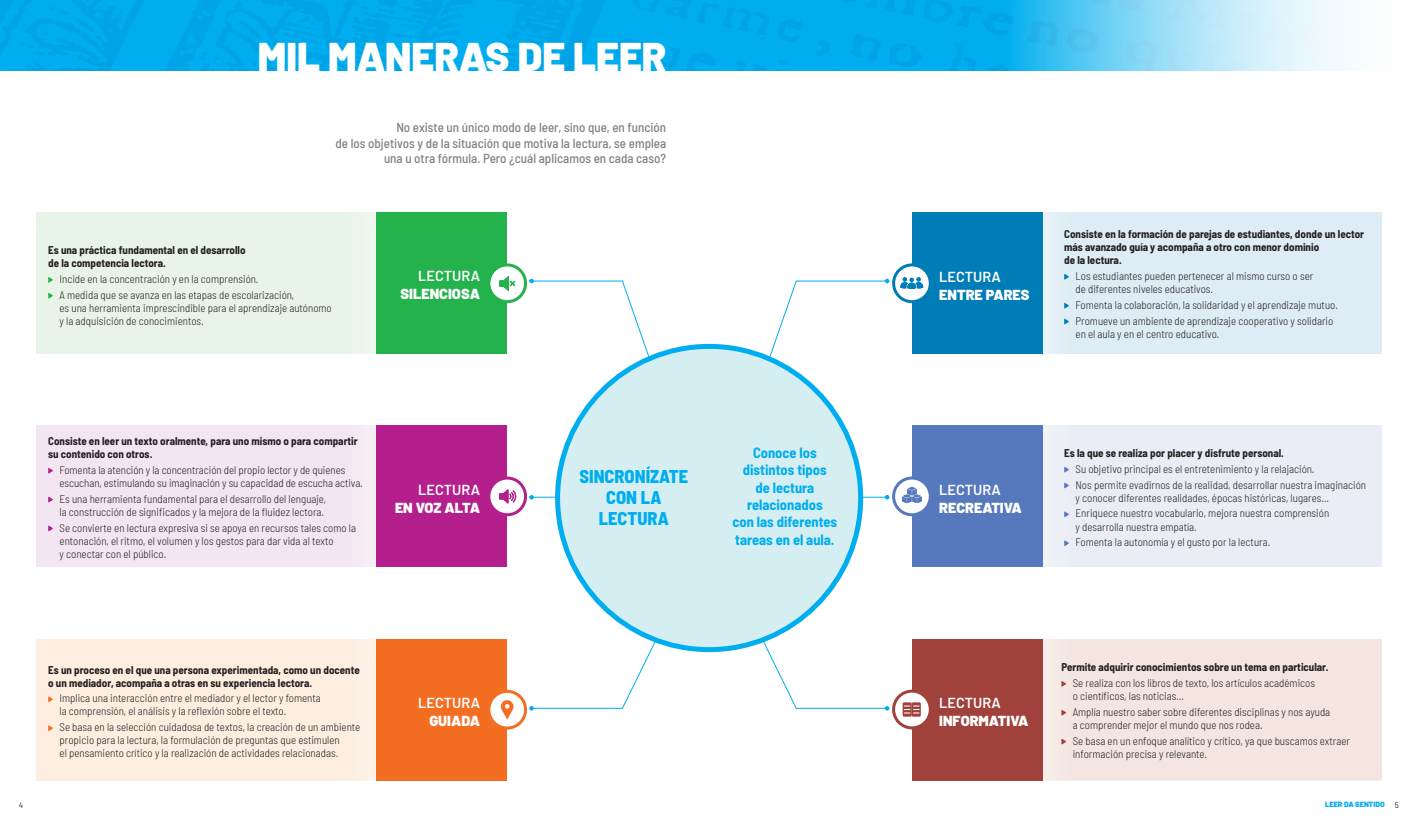
<style>
.page{position:relative;width:1418px;height:823px;background:#fff}
.page>*{position:absolute;margin:0;border:0;box-sizing:border-box;transform-origin:0 0}
._00_Cabecera_Título{font:900 40px "Barlow";color:#fff}
._00_Cabecera_Párrafos_Subtítulo{font:800 semi-condensed 18.4px/21.1px "Barlow";color:#00aeef;text-align:center}
._00_Cabecera_Párrafos_Subtítulo-2{font:700 semi-condensed 14.5px/17.4px "Barlow";color:#00aeef;text-align:center}
._04_Presentación_Subtítulos_Chicos{font:900 14.5px "Barlow";color:#fff}
._04_Presentación_Subtítulos_Chicos_1{font:600 14.5px "Barlow";color:#fff}
._04_Presentación_Subtítulos_Chicos-2{font:900 14.5px "Barlow";letter-spacing:-.02em;color:#fff}
._00_Cabecera_Párrafo_Principal{font:500 semi-condensed 13px/15.6px "Barlow";color:#808285;text-align:right}
._02_Cuadros_texto{font:300 semi-condensed 11px/13px "Barlow";color:#231f20}
._02_Cuadros_Principal{font:700 semi-condensed 11px/13px "Barlow";color:#231f20}
.t1{font:8px "Barlow";color:#231f20}
.t2{font:900 7.5px "Barlow";color:#00aeef}
</style>
<div class="page">
<img style="left:0;top:0;width:1344px;height:71px">
<div style="left:36px;top:638px;width:451px;height:142px;background:#feeee0"></div>
<svg style="left:48px;top:696px;width:5px;height:6px"></svg>
<svg style="left:48px;top:725px;width:5px;height:5px"></svg>
<div style="left:36px;top:425px;width:451px;height:142px;background:#f4e6f0"></div>
<svg style="left:48px;top:468px;width:5px;height:5px"></svg>
<svg style="left:48px;top:496px;width:5px;height:6px"></svg>
<svg style="left:48px;top:525px;width:5px;height:6px"></svg>
<div style="left:930px;top:638px;width:451px;height:141px;background:#f4e5e0"></div>
<div style="left:36px;top:212px;width:451px;height:142px;background:#e9f4e8"></div>
<svg style="left:1061px;top:681px;width:5px;height:5px"></svg>
<svg style="left:1061px;top:710px;width:5px;height:5px"></svg>
<svg style="left:1061px;top:739px;width:5px;height:5px"></svg>
<svg style="left:48px;top:277px;width:5px;height:6px"></svg>
<svg style="left:48px;top:292px;width:5px;height:6px"></svg>
<div style="left:930px;top:425px;width:451px;height:142px;background:#eaedf6"></div>
<div style="left:930px;top:212px;width:451px;height:142px;background:#ddecf5"></div>
<svg style="left:1064px;top:466px;width:5px;height:6px"></svg>
<svg style="left:1064px;top:482px;width:5px;height:6px"></svg>
<svg style="left:1064px;top:511px;width:5px;height:6px"></svg>
<svg style="left:1064px;top:540px;width:5px;height:6px"></svg>
<svg style="left:1064px;top:274px;width:5px;height:5px"></svg>
<svg style="left:1064px;top:302px;width:5px;height:6px"></svg>
<svg style="left:1064px;top:318px;width:5px;height:6px"></svg>
<div style="left:377px;top:638px;width:130px;height:142px;background:#f36e21"></div>
<div style="left:377px;top:425px;width:130px;height:142px;background:#b41e8d"></div>
<div style="left:377px;top:212px;width:130px;height:142px;background:#23b24b"></div>
<div style="left:912px;top:425px;width:130px;height:142px;background:#5679bd"></div>
<div style="left:912px;top:212px;width:130px;height:142px;background:#007cb6"></div>
<div style="left:912px;top:638px;width:130px;height:142px;background:#a0413b"></div>
<svg style="left:489px;top:691px;width:36px;height:36px"></svg>
<div style="left:487px;top:689px;width:40px;height:40px;border:3px solid #f36e21;border-radius:50%"></div>
<svg style="left:499px;top:699px;width:14px;height:19px"></svg>
<svg style="left:489px;top:477px;width:36px;height:37px"></svg>
<div style="left:487px;top:476px;width:40px;height:40px;border:3px solid #b41e8d;border-radius:50%"></div>
<svg style="left:499px;top:489px;width:17px;height:14px"></svg>
<div style="left:489px;top:265px;width:36px;height:36px;background:#fff;border-radius:50%"></div>
<div style="left:487px;top:263px;width:40px;height:40px;border:3px solid #23b24b;border-radius:50%"></div>
<svg style="left:499px;top:276px;width:16px;height:15px"></svg>
<svg style="left:893px;top:265px;width:37px;height:36px"></svg>
<div style="left:892px;top:263px;width:39px;height:40px;border:3px solid #007cb6;border-radius:50%"></div>
<svg style="left:900px;top:277px;width:23px;height:12px"></svg>
<svg style="left:893px;top:690px;width:37px;height:37px"></svg>
<div style="left:892px;top:689px;width:39px;height:40px;border:3px solid #a0413b;border-radius:50%"></div>
<svg style="left:902px;top:702px;width:18px;height:14px"></svg>
<svg style="left:893px;top:477px;width:37px;height:37px"></svg>
<div style="left:892px;top:476px;width:39px;height:40px;border:3px solid #5679bd;border-radius:50%"></div>
<svg style="left:902px;top:486px;width:19px;height:17px"></svg>
<svg style="left:529px;top:278px;width:360px;height:432px"></svg>
<div style="left:557px;top:346px;width:303px;height:303px;background:#d5eef1;border-radius:50%"></div>
<p class="_00_Cabecera_Título" style="left:258px;top:26px;width:410px">MIL MANERAS DE LEER</p>
<p class="_00_Cabecera_Párrafo_Principal" style="left:335px;top:119px;width:332px">No existe un único modo de leer, sino que, en función<br>de los objetivos y de la situación que motiva la lectura, se emplea una u otra fórmula. Pero ¿cuál aplicamos en cada caso?</p>
<p class="_02_Cuadros_Principal" style="left:48px;top:243px;width:199px">Es una práctica fundamental en el desarrollo de la competencia lectora.</p>
<p class="_02_Cuadros_texto" style="left:60px;top:271px;width:200px">Incide en la concentración y en la comprensión.</p>
<p class="_02_Cuadros_texto" style="left:60px;top:287px;width:274px">A medida que se avanza en las etapas de escolarización,<br>es una herramienta imprescindible para el aprendizaje autónomo y la adquisición de conocimientos.</p>
<p class="_04_Presentación_Subtítulos_Chicos_1" style="left:418px;top:265px;width:63px">LECTURA</p>
<p class="_04_Presentación_Subtítulos_Chicos" style="left:400px;top:283px;width:81px">SILENCIOSA</p>
<p class="_02_Cuadros_Principal" style="left:48px;top:433px;width:311px">Consiste en leer un texto oralmente, para uno mismo o para compartir su contenido con otros.</p>
<p class="_02_Cuadros_texto" style="left:60px;top:462px;width:305px">Fomenta la atención y la concentración del propio lector y de quienes escuchan, estimulando su imaginación y su capacidad de escucha activa.</p>
<p class="_02_Cuadros_texto" style="left:60px;top:491px;width:268px">Es una herramienta fundamental para el desarrollo del lenguaje, la construcción de significados y la mejora de la fluidez lectora.</p>
<p class="_02_Cuadros_texto" style="left:60px;top:520px;width:298px">Se convierte en lectura expresiva si se apoya en recursos tales como la entonación, el ritmo, el volumen y los gestos para dar vida al texto<br>y conectar con el público.</p>
<p class="_04_Presentación_Subtítulos_Chicos_1" style="left:418px;top:478px;width:63px">LECTURA</p>
<p class="_04_Presentación_Subtítulos_Chicos-2" style="left:395px;top:496px;width:87px">EN VOZ ALTA</p>
<p class="_02_Cuadros_Principal" style="left:48px;top:662px;width:313px">Es un proceso en el que una persona experimentada, como un docente o un mediador, acompaña a otras en su experiencia lectora.</p>
<p class="_02_Cuadros_texto" style="left:60px;top:690px;width:263px">Implica una interacción entre el mediador y el lector y fomenta la comprensión, el análisis y la reflexión sobre el texto.</p>
<p class="_02_Cuadros_texto" style="left:60px;top:719px;width:302px">Se basa en la selección cuidadosa de textos, la creación de un ambiente propicio para la lectura, la formulación de preguntas que estimulen<br>el pensamiento crítico y la realización de actividades relacionadas.</p>
<p class="_04_Presentación_Subtítulos_Chicos_1" style="left:418px;top:692px;width:63px">LECTURA</p>
<p class="_04_Presentación_Subtítulos_Chicos" style="left:429px;top:709px;width:52px">GUIADA</p>
<p class="_00_Cabecera_Párrafos_Subtítulo" style="left:579px;top:464px;width:110px">SINCRONÍZATE<br>CON LA<br>LECTURA</p>
<p class="_00_Cabecera_Párrafos_Subtítulo-2" style="left:732px;top:442px;width:106px">Conoce los distintos tipos<br>de lectura relacionados<br>con las diferentes tareas en el aula.</p>
<p class="_04_Presentación_Subtítulos_Chicos_1" style="left:939px;top:266px;width:63px">LECTURA</p>
<p class="_04_Presentación_Subtítulos_Chicos" style="left:939px;top:283px;width:92px">ENTRE PARES</p>
<p class="_02_Cuadros_Principal" style="left:1064px;top:227px;width:301px">Consiste en la formación de parejas de estudiantes, donde un lector más avanzado guía y acompaña a otro con menor dominio<br>de la lectura.</p>
<p class="_02_Cuadros_texto" style="left:1075px;top:268px;width:239px">Los estudiantes pueden pertenecer al mismo curso o ser de diferentes niveles educativos.</p>
<p class="_02_Cuadros_texto" style="left:1075px;top:297px;width:264px">Fomenta la colaboración, la solidaridad y el aprendizaje mutuo.</p>
<p class="_02_Cuadros_texto" style="left:1075px;top:313px;width:259px">Promueve un ambiente de aprendizaje cooperativo y solidario en el aula y en el centro educativo.</p>
<p class="_04_Presentación_Subtítulos_Chicos_1" style="left:939px;top:478px;width:63px">LECTURA</p>
<p class="_04_Presentación_Subtítulos_Chicos" style="left:939px;top:496px;width:84px">RECREATIVA</p>
<p class="_02_Cuadros_Principal" style="left:1064px;top:445px;width:221px">Es la que se realiza por placer y disfrute personal.</p>
<p class="_02_Cuadros_texto" style="left:1075px;top:461px;width:240px">Su objetivo principal es el entretenimiento y la relajación.</p>
<p class="_02_Cuadros_texto" style="left:1075px;top:477px;width:292px">Nos permite evadirnos de la realidad, desarrollar nuestra imaginación y conocer diferentes realidades, épocas históricas, lugares…</p>
<p class="_02_Cuadros_texto" style="left:1075px;top:506px;width:255px">Enriquece nuestro vocabulario, mejora nuestra comprensión y desarrolla nuestra empatía.</p>
<p class="_02_Cuadros_texto" style="left:1075px;top:534px;width:196px">Fomenta la autonomía y el gusto por la lectura.</p>
<p class="_04_Presentación_Subtítulos_Chicos_1" style="left:939px;top:692px;width:63px">LECTURA</p>
<p class="_04_Presentación_Subtítulos_Chicos" style="left:939px;top:709px;width:91px">INFORMATIVA</p>
<p class="_02_Cuadros_Principal" style="left:1061px;top:659px;width:269px">Permite adquirir conocimientos sobre un tema en particular.</p>
<p class="_02_Cuadros_texto" style="left:1072px;top:675px;width:244px">Se realiza con los libros de texto, los artículos académicos o científicos, las noticias…</p>
<p class="_02_Cuadros_texto" style="left:1072px;top:704px;width:259px">Amplía nuestro saber sobre diferentes disciplinas y nos ayuda a comprender mejor el mundo que nos rodea.</p>
<p class="_02_Cuadros_texto" style="left:1072px;top:733px;width:279px">Se basa en un enfoque analítico y crítico, ya que buscamos extraer información precisa y relevante.</p>
<p class="t1" style="left:19px;top:798px;width:6px">4</p>
<p class="t2" style="left:1324px;top:798px;width:61px">LEER DA SENTIDO</p>
<p class="t1" style="left:1394px;top:798px;width:6px">5</p>
</div>
